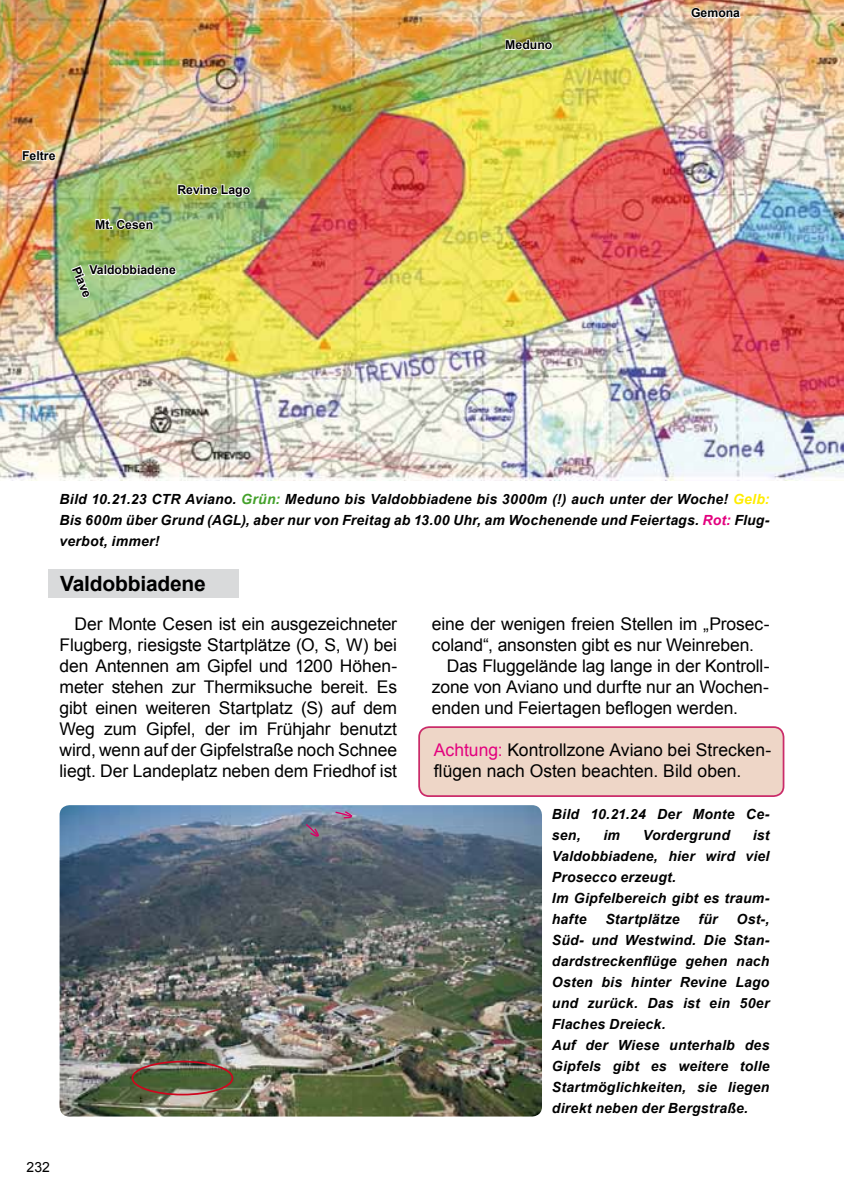
<style>
.page{position:relative;width:844px;height:1191px;background:#fff}
.page>*{position:absolute;margin:0;border:0;box-sizing:border-box;transform-origin:0 0}
.t1{font:700 21px "Arial";letter-spacing:-.01em;color:#000}
.t2{font:17.5px/21px "Arial";letter-spacing:-.005em;color:#000;text-align:justify}
.t3{font:italic 700 14px/21px "Arial";letter-spacing:.015em;color:#000}
.t4{font:14px "Arial";color:#000}
.t5{font:700 12.25px "Arial";color:#000}
.s1{color:#44a12b}
.s2{color:#ffed00}
.s3{color:#e3007e}
</style>
<div class="page">
<div style="left:48px;top:569px;width:190px;height:28px;background:#d9dadb"></div>
<img style="left:60px;top:805px;width:482px;height:311px">
<svg style="left:304px;top:822px;width:15px;height:16px"></svg>
<svg style="left:334px;top:810px;width:19px;height:9px"></svg>
<div style="left:131px;top:1060px;width:102px;height:35px;border:2px solid #cd071e;border-radius:50%"></div>
<div style="left:419px;top:727px;width:364px;height:69px;background:#eed6c7;border-radius:10px"></div>
<div style="left:418px;top:726px;width:366px;height:71px;border:2px solid #ca2b69;border-radius:10px"></div>
<img style="left:0;top:0;width:843px;height:480px">
<svg style="left:94px;top:207px;width:60px;height:26px"></svg>
<svg style="left:176px;top:183px;width:76px;height:16px"></svg>
<svg style="left:70px;top:264px;width:108px;height:35px"></svg>
<svg style="left:21px;top:148px;width:36px;height:14px"></svg>
<svg style="left:504px;top:28px;width:50px;height:25px"></svg>
<svg style="left:689px;top:6px;width:53px;height:14px"></svg>
<p class="t5" style="left:22px;top:147px;width:35px">Feltre</p>
<p class="t5" style="left:95px;top:216px;width:59px">Mt. Cesen</p>
<p class="t5" style="left:177px;top:182px;width:74px">Revine Lago</p>
<p class="t5" style="left:89px;top:262px;width:88px">Valdobbiadene</p>
<p class="t5" style="left:83px;top:264px;width:34px;rotate:68deg">Piave</p>
<p class="t5" style="left:505px;top:37px;width:48px">Meduno</p>
<p class="t5" style="left:691px;top:5px;width:51px">Gemona</p>
<p class="t3" style="left:60px;top:489px;width:711px;text-align:justify">Bild 10.21.23 CTR Aviano. <span class="s1">Grün:</span> Meduno bis Valdobbiadene bis 3000m (!) auch unter der Woche! <span class="s2">Gelb:<br></span>Bis 600m über Grund (AGL), aber nur von Freitag ab 13.00 Uhr, am Wochenende und Feiertags. <span class="s3">Rot:</span> Flug&shy;verbot, immer!</p>
<p class="t1" style="left:60px;top:569px;width:147px">Valdobbiadene</p>
<p class="t2" style="left:60px;top:614px;width:339px;text-indent:15px">Der Monte Cesen ist ein ausgezeichneter Flugberg, riesigste Startplätze (O, S, W) bei den Antennen am Gipfel und 1200 Höhen&shy;meter stehen zur Thermiksuche bereit. Es gibt einen weiteren Startplatz (S) auf dem Weg zum Gipfel, der im Frühjahr benutzt wird, wenn auf der Gipfelstraße noch Schnee liegt. Der Landeplatz neben dem Friedhof ist</p>
<p class="t2" style="left:432px;top:614px;width:339px">eine der wenigen freien Stellen im „Prosec-</p>
<p class="t2" style="left:432px;top:635px;width:323px">coland“, ansonsten gibt es nur Weinreben.</p>
<p class="t2" style="left:446px;top:656px;width:324px">Das Fluggelände lag lange in der Kontroll-</p>
<p class="t2" style="left:432px;top:677px;width:338px">zone von Aviano und durfte nur an Wochen-</p>
<p class="t2" style="left:432px;top:698px;width:307px">enden und Feiertagen beflogen werden.</p>
<p class="t2" style="left:433px;top:740px;width:339px"><span class="s3">Achtung:</span> Kontrollzone Aviano bei Strecken&shy;flügen nach Osten beachten. Bild oben.</p>
<p class="t4" style="left:27px;top:1158px;width:25px">232</p>
<p class="t3" style="left:551px;top:804px;width:219px">Bild 10.21.24 Der Monte Ce&shy;sen,</p>
<p class="t3" style="left:551px;top:825px;width:219px;text-indent:201px">ist<br>Valdobbiadene, hier wird viel<br>Prosecco erzeugt.<br>Im Gipfelbereich gibt es traum&shy;hafte</p>
<p class="t3" style="left:603px;top:825px;width:18px">im</p>
<p class="t3" style="left:642px;top:825px;width:88px">Vordergrund</p>
<p class="t3" style="left:551px;top:909px;width:219px;text-indent:184px">Ost-,<br>Süd- und Westwind. Die Stan&shy;dardstreckenflüge gehen nach<br>Osten bis hinter Revine Lago und zurück. Das ist ein 50er<br>Flaches Dreieck.<br>Auf der Wiese unterhalb des<br>Gipfels gibt es weitere tolle<br>Startmöglichkeiten, sie liegen direkt neben der Bergstraße.</p>
<p class="t3" style="left:605px;top:909px;width:76px">Startplätze</p>
<p class="t3" style="left:698px;top:909px;width:21px">für</p>
</div>
